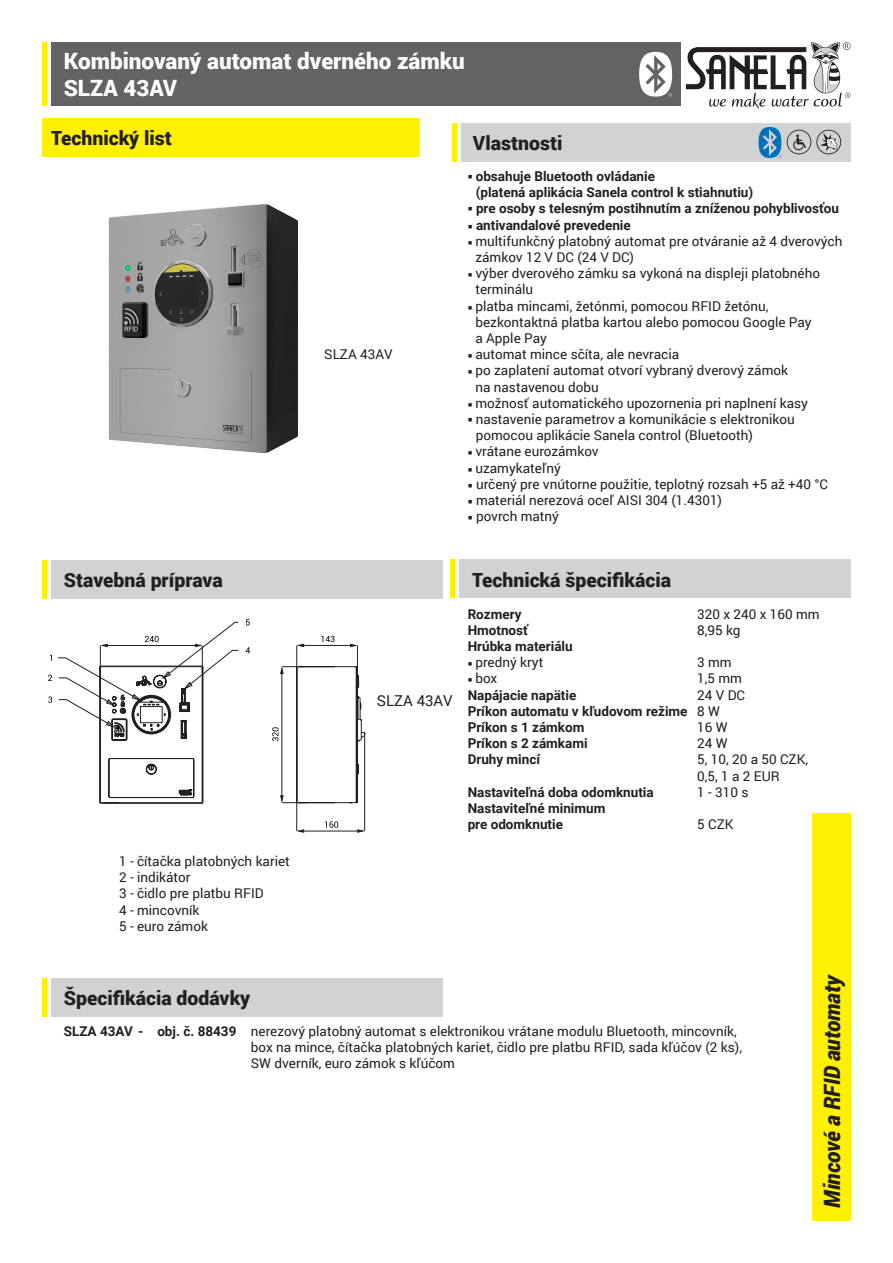
<style>
.page{position:relative;width:893px;height:1263px;background:#fff}
.page>*{position:absolute;margin:0;border:0;box-sizing:border-box;transform-origin:0 0}
.t1{font:900 22.5px "Roboto";color:#fff}
.t2{font:italic 900 22.5px "Roboto";letter-spacing:-.005em;color:#231f20;scale:.95 1}
.t3{font:900 19.5px "Roboto";color:#231f20}
.t4{font:15px "Roboto";color:#231f20}
.t5{font:13.5px/16.2px "Roboto";color:#231f20}
.t6{font:700 13.5px "Roboto";color:#231f20}
.s1{font-weight:400}
.s2{font-weight:700}
</style>
<div class="page">
<div style="left:51px;top:43px;width:629px;height:63px;background:#636366"></div>
<div style="left:461px;top:123px;width:389px;height:39px;background:#d1d2d4"></div>
<div style="left:812px;top:813px;width:38px;height:407px;background:#fff101"></div>
<hr style="left:43px;top:43px;width:4px;height:63px;background:#fff101">
<div style="left:459px;top:560px;width:391px;height:38px;background:#d1d2d4"></div>
<hr style="left:451px;top:560px;width:4px;height:38px;background:#fff101">
<hr style="left:453px;top:123px;width:4px;height:39px;background:#fff101">
<div style="left:51px;top:561px;width:391px;height:38px;background:#d1d2d4"></div>
<hr style="left:43px;top:561px;width:4px;height:38px;background:#fff101">
<hr style="left:364px;top:733px;width:1px;height:98px;background:#231f20">
<hr style="left:296px;top:735px;width:1px;height:96px;background:#231f20">
<hr style="left:298px;top:831px;width:65px;height:1px;background:#231f20">
<svg style="left:297px;top:829px;width:7px;height:4px"></svg>
<svg style="left:357px;top:829px;width:8px;height:4px"></svg>
<svg style="left:325px;top:821px;width:13px;height:7px"></svg>
<svg style="left:48px;top:675px;width:4px;height:6px"></svg>
<svg style="left:48px;top:696px;width:4px;height:7px"></svg>
<svg style="left:58px;top:619px;width:308px;height:185px"></svg>
<svg style="left:686px;top:42px;width:164px;height:67px"></svg>
<svg style="left:787px;top:130px;width:54px;height:24px"></svg>
<div style="left:51px;top:978px;width:391px;height:38px;background:#d1d2d4"></div>
<hr style="left:43px;top:978px;width:4px;height:38px;background:#fff101">
<div style="left:639px;top:52px;width:33px;height:45px;background:#fff;border-radius:50%"></div>
<svg style="left:645px;top:55px;width:27px;height:42px"></svg>
<svg style="left:758px;top:127px;width:23px;height:31px"></svg>
<div style="left:43px;top:119px;width:377px;height:38px;background:#fff101"></div>
<img style="left:108px;top:204px;width:190px;height:249px">
<p class="t1" style="left:64px;top:45px;width:403px">Kombinovaný automat dverného zámku</p>
<p class="t1" style="left:64px;top:72px;width:115px">SLZA 43AV</p>
<p class="t3" style="left:51px;top:125px;width:122px">Technický list</p>
<p class="t3" style="left:473px;top:129px;width:91px">Vlastnosti</p>
<p class="t5" style="left:324px;top:345px;width:70px">SLZA 43AV</p>
<p class="t6" style="left:468px;top:167px;width:189px">○ obsahuje Bluetooth ovládanie</p>
<p class="t6" style="left:476px;top:183px;width:279px">(platená aplikácia Sanela control k stiahnutiu)</p>
<p class="t6" style="left:468px;top:199px;width:373px">○ pre osoby s telesným postihnutím a zníženou pohyblivosťou</p>
<p class="t6" style="left:468px;top:215px;width:165px">○ antivandalové prevedenie</p>
<p class="t5" style="left:475px;top:232px;width:368px;text-indent:-8px">○ multifunkčný platobný automat pre otváranie až 4 dverových zámkov 12 V DC (24 V DC)</p>
<p class="t5" style="left:475px;top:265px;width:346px;text-indent:-8px">○ výber dverového zámku sa vykoná na displeji platobného terminálu</p>
<p class="t5" style="left:468px;top:297px;width:302px">○ platba mincami, žetónmi, pomocou RFID žetónu,</p>
<p class="t5" style="left:475px;top:313px;width:338px">bezkontaktná platba kartou alebo pomocou Google Pay</p>
<p class="t5" style="left:475px;top:330px;width:73px">a Apple Pay</p>
<p class="t5" style="left:468px;top:346px;width:213px">○ automat mince sčíta, ale nevracia</p>
<p class="t5" style="left:468px;top:362px;width:322px">○ po zaplatení automat otvorí vybraný dverový zámok</p>
<p class="t5" style="left:475px;top:378px;width:125px">na nastavenou dobu</p>
<p class="t5" style="left:468px;top:394px;width:342px">○ možnosť automatického upozornenia pri naplnení kasy</p>
<p class="t5" style="left:468px;top:411px;width:329px">○ nastavenie parametrov a komunikácie s elektronikou</p>
<p class="t5" style="left:476px;top:427px;width:279px">pomocou aplikácie Sanela control (Bluetooth)</p>
<p class="t5" style="left:468px;top:443px;width:133px">○ vrátane eurozámkov</p>
<p class="t5" style="left:468px;top:459px;width:95px">○ uzamykateľný</p>
<p class="t5" style="left:468px;top:475px;width:362px">○ určený pre vnútorne použitie, teplotný rozsah +5 až +40 °C</p>
<p class="t5" style="left:468px;top:492px;width:256px">○ materiál nerezová oceľ AISI 304 (1.4301)</p>
<p class="t5" style="left:468px;top:508px;width:93px">○ povrch matný</p>
<p class="t3" style="left:64px;top:567px;width:161px">Stavebná príprava</p>
<p class="t3" style="left:472px;top:566px;width:201px">Technická špecifikácia</p>
<p class="t5" style="left:119px;top:852px;width:172px">1 - čítačka platobných kariet</p>
<p class="t5" style="left:119px;top:869px;width:73px">2 - indikátor</p>
<p class="t5" style="left:119px;top:885px;width:146px">3 - čidlo pre platbu RFID</p>
<p class="t5" style="left:119px;top:901px;width:82px">4 - mincovník</p>
<p class="t5" style="left:119px;top:917px;width:90px">5 - euro zámok</p>
<p class="t4" style="left:377px;top:690px;width:78px">SLZA 43AV</p>
<p class="t6" style="left:468px;top:604px;width:55px">Rozmery</p>
<p class="t5" style="left:697px;top:605px;width:124px">320 x 240 x 160 mm</p>
<p class="t6" style="left:468px;top:621px;width:62px">Hmotnosť</p>
<p class="t5" style="left:697px;top:621px;width:45px">8,95 kg</p>
<p class="t6" style="left:468px;top:637px;width:107px">Hrúbka materiálu</p>
<p class="t5" style="left:468px;top:654px;width:77px">○ predný kryt</p>
<p class="t5" style="left:697px;top:654px;width:36px">3 mm</p>
<p class="t5" style="left:468px;top:670px;width:31px">○ box</p>
<p class="t5" style="left:697px;top:670px;width:46px">1,5 mm</p>
<p class="t6" style="left:468px;top:685px;width:110px">Napájacie napätie</p>
<p class="t5" style="left:697px;top:686px;width:49px">24 V DC</p>
<p class="t6" style="left:468px;top:702px;width:254px">Príkon automatu v kľudovom režime <span class="s1">8 W</span></p>
<p class="t6" style="left:468px;top:718px;width:118px">Príkon s 1 zámkom</p>
<p class="t5" style="left:697px;top:719px;width:32px">16 W</p>
<p class="t6" style="left:468px;top:734px;width:122px">Príkon s 2 zámkami</p>
<p class="t5" style="left:697px;top:735px;width:32px">24 W</p>
<p class="t6" style="left:468px;top:750px;width:74px">Druhy mincí</p>
<p class="t5" style="left:697px;top:751px;width:112px">5, 10, 20 a 50 CZK,</p>
<p class="t5" style="left:697px;top:767px;width:84px">0,5, 1 a 2 EUR</p>
<p class="t6" style="left:468px;top:783px;width:188px">Nastaviteľná doba odomknutia</p>
<p class="t5" style="left:697px;top:783px;width:53px">1-310s</p>
<p class="t6" style="left:468px;top:799px;width:139px">Nastaviteľné minimum</p>
<p class="t6" style="left:468px;top:815px;width:97px">pre odomknutie</p>
<p class="t5" style="left:697px;top:816px;width:38px">5 CZK</p>
<p class="t3" style="left:64px;top:984px;width:188px">Špecifikácia dodávky</p>
<p class="t5" style="left:64px;top:1022px;width:674px"><span class="s2">SLZA 43AV - obj. č. 88439</span> nerezový platobný automat s elektronikou vrátane modulu Bluetooth, mincovník,</p>
<p class="t5" style="left:251px;top:1038px;width:493px">box na mince, čítačka platobných kariet, čidlo pre platbu RFID, sada kľúčov (2 ks),</p>
<p class="t5" style="left:251px;top:1055px;width:206px">SW dverník, euro zámok s kľúčom</p>
<p class="t2" style="left:816px;top:1208px;width:248px;rotate:-90deg">Mincové a RFID automaty</p>
</div>
